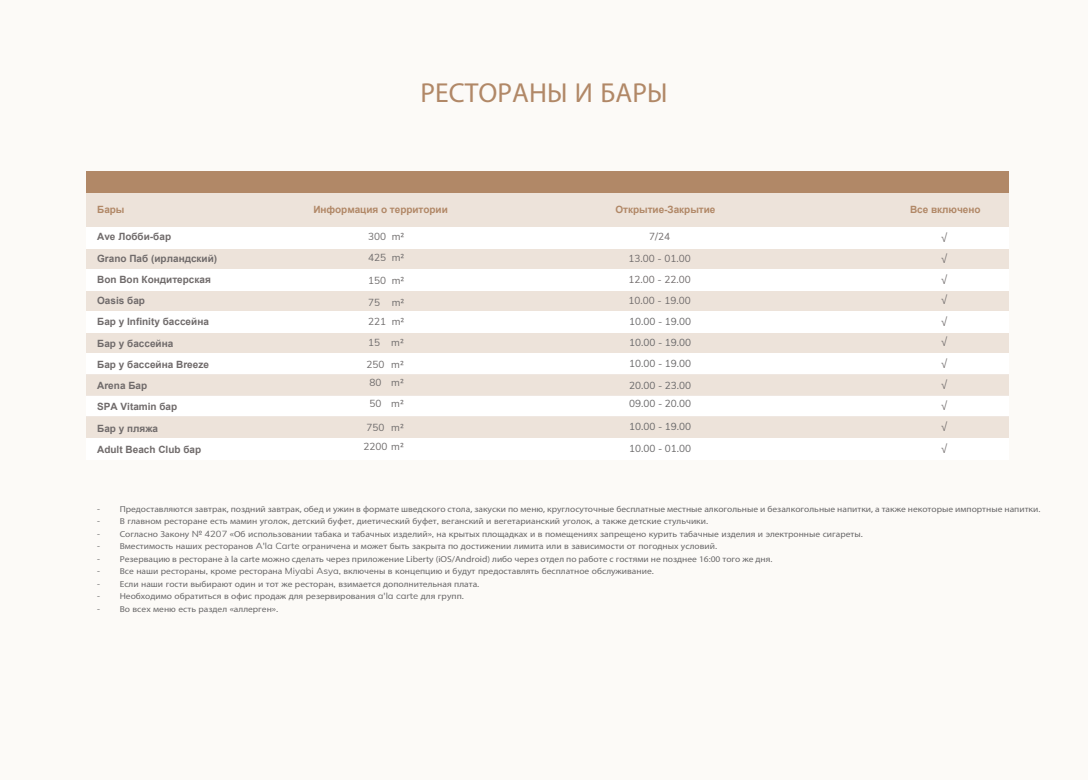
<style>
.page{position:relative;width:1088px;height:780px;background:#fcfaf7}
.page>*{position:absolute;margin:0;border:0;box-sizing:border-box;transform-origin:0 0}
.t1{font:27.5px "Myriad Pro";letter-spacing:.005em;color:#b18867}
.t2{font:700 10px/21.2px "Arial";color:#706b6b}
.t3{font:10px/21.2px "Muli";color:#696869;text-align:justify}
.t4{font:700 10px "Arial";letter-spacing:-.005em;color:#b18867}
.t5{font:10px/20.8px "Muli";color:#6f6c6c}
.t6{font:10px/21.2px "Muli";color:#706b6b}
.t7{font:8.62px "Myriad Pro";color:#696869;scale:1.1 1}
.s1{font-family:"Muli"}
</style>
<div class="page">
<div style="left:87px;top:193px;width:922px;height:34px;background:#ede3da"></div>
<div style="left:87px;top:332px;width:922px;height:21px;background:#ede3da"></div>
<div style="left:87px;top:290px;width:922px;height:21px;background:#ede3da"></div>
<div style="left:87px;top:248px;width:922px;height:21px;background:#ede3da"></div>
<div style="left:87px;top:227px;width:922px;height:21px;background:#fff"></div>
<div style="left:87px;top:269px;width:922px;height:21px;background:#fff"></div>
<div style="left:87px;top:311px;width:922px;height:21px;background:#fff"></div>
<div style="left:87px;top:353px;width:922px;height:21px;background:#fff"></div>
<div style="left:87px;top:395px;width:922px;height:21px;background:#fff"></div>
<div style="left:87px;top:374px;width:922px;height:21px;background:#ede3da"></div>
<div style="left:87px;top:438px;width:922px;height:21px;background:#fff"></div>
<div style="left:87px;top:417px;width:922px;height:21px;background:#ede3da"></div>
<div style="left:87px;top:172px;width:922px;height:21px;background:#b18867"></div>
<p class="t4" style="left:97px;top:203px;width:29px">Бары</p>
<p class="t2" style="left:97px;top:226px;width:122px">Ave Лобби-бар<br>Grano Паб (ирландский)<br>Bon Bon Кондитерская<br>Oasis бар<br>Бар у Infinity бассейна<br>Бар у бассейна<br>Бар у бассейна Breeze<br>Arena Бар<br>SPA Vitamin бар<br>Бар у пляжа<br>Adult Beach Club бар</p>
<h1 class="t1" style="left:420px;top:76px;width:249px">РЕСТОРАНЫ И БАРЫ</h1>
<p class="t4" style="left:313px;top:203px;width:136px">Информация о территории</p>
<p class="t5" style="left:368px;top:225px;width:19px">300<br>425</p>
<p class="t5" style="left:368px;top:269px;width:19px;line-height:21.9px">150<br>75</p>
<p class="t5" style="left:368px;top:309px;width:19px;line-height:21.9px">221<br>15</p>
<p class="t5" style="left:392px;top:225px;width:14px">m² m²</p>
<p class="t5" style="left:392px;top:269px;width:14px;line-height:21.9px">m² m²</p>
<p class="t5" style="left:366px;top:310px;width:39px;line-height:21.5px;text-align:right">m²<br>m²<br>250 m²</p>
<p class="t5" style="left:369px;top:372px;width:36px">80 m²<br>50 m²</p>
<p class="t5" style="left:363px;top:416px;width:42px;line-height:19.8px;text-align:center">750 m²<br>2200 m²</p>
<p class="t4" style="left:615px;top:203px;width:101px">Открытие-Закрытие</p>
<p class="t4" style="left:910px;top:203px;width:72px">Все включено</p>
<p class="t6" style="left:628px;top:226px;width:64px;text-align:center">7/24<br>13.00 - 01.00<br>12.00 - 22.00<br>10.00 - 19.00</p>
<p class="t3" style="left:629px;top:310px;width:64px">10.00 - 19.00<br>10.00 - 19.00<br>10.00 - 19.00<br>20.00 - 23.00</p>
<p class="t3" style="left:629px;top:392px;width:64px">09.00 - 20.00</p>
<p class="t3" style="left:629px;top:415px;width:64px">10.00 - 19.00</p>
<p class="t3" style="left:629px;top:437px;width:64px">10.00 - 01.00</p>
<p class="t6" style="left:941px;top:225px;width:7px;line-height:21.6px">√ √</p>
<p class="t6" style="left:941px;top:267px;width:7px;line-height:20.5px">√ √</p>
<p class="t6" style="left:941px;top:309px;width:7px;text-align:justify">√ √ √ √</p>
<p class="t6" style="left:941px;top:393px;width:7px;text-align:justify">√ √ √</p>
<p class="t7" style="left:97px;top:503px;width:859px">- Предоставляются завтрак, поздний завтрак, обед и ужин в формате шведского стола, закуски по меню, круглосуточные бесплатные местные алкогольные и безалкогольные напитки, а также некоторые импортные напитки.</p>
<p class="t7" style="left:97px;top:516px;width:557px">- В главном ресторане есть мамин уголок<span class="s1">,</span> детский буфет<span class="s1">,</span> диетический буфет<span class="s1">,</span> веганский и вегетарианский уголок<span class="s1">,</span> а также детские стульчики<span class="s1">.</span></p>
<p class="t7" style="left:97px;top:528px;width:698px">- Согласно Закону <span class="s1">№ 4207 «</span>Об использовании табака и табачных изделий<span class="s1">»,</span> на крытых площадках и в помещениях запрещено курить табачные изделия и электронные сигареты<span class="s1">.</span></p>
<p class="t7" style="left:97px;top:541px;width:565px">- Вместимость наших ресторанов <span class="s1">A'la Carte</span> ограничена и может быть закрыта по достижении лимита или в зависимости от погодных условий<span class="s1">.</span></p>
<p class="t7" style="left:97px;top:553px;width:615px">- Резервацию в ресторане à la carte можно сделать через приложение Liberty (iOS/Android) либо через отдел по работе с гостями не позднее 16:00 того же дня.</p>
<p class="t7" style="left:97px;top:566px;width:508px">- Все наши рестораны<span class="s1">,</span> кроме ресторана <span class="s1">Miyabi Asya,</span> включены в концепцию и будут предоставлять бесплатное обслуживание<span class="s1">.</span></p>
<p class="t7" style="left:97px;top:578px;width:349px">- Если наши гости выбирают один и тот же ресторан<span class="s1">,</span> взимается дополнительная плата<span class="s1">.</span></p>
<p class="t7" style="left:97px;top:591px;width:335px">- Необходимо обратиться в офис продаж для резервирования <span class="s1">a'la carte</span> для групп<span class="s1">.</span></p>
<p class="t7" style="left:97px;top:603px;width:166px">- Во всех меню есть раздел <span class="s1">«</span>аллерген<span class="s1">».</span></p>
</div>
